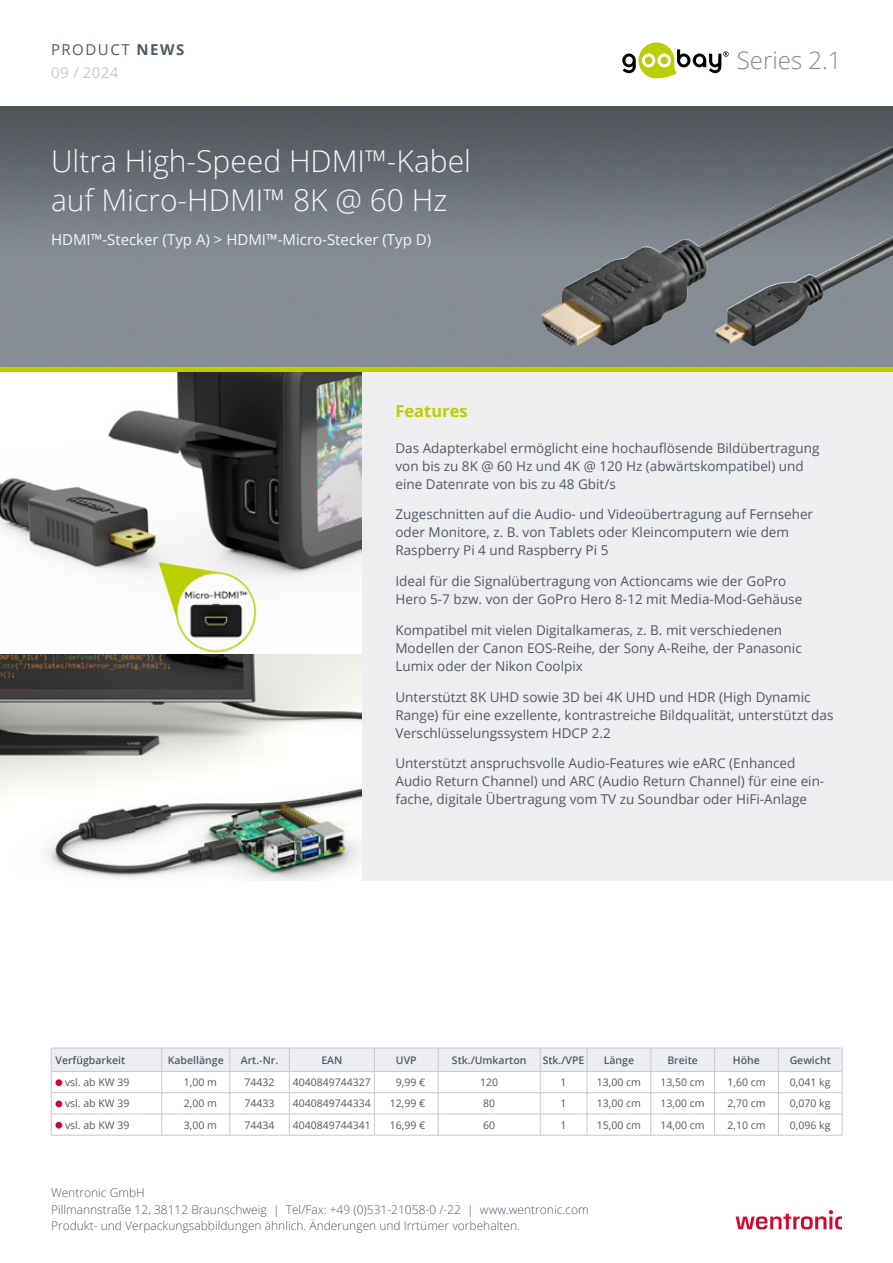
<style>
.page{position:relative;width:893px;height:1263px;background:#fff}
.page>*{position:absolute;margin:0;border:0;box-sizing:border-box;transform-origin:0 0}
.t1{font:300 30px/39px "Open Sans";color:#f6f6f8}
.t2{font:300 24px "Open Sans";color:#868786}
.t3{font:700 16.5px "Open Sans";color:#bbcf00}
.t4{font:15px "Open Sans";color:#f6f6f8}
.t5{font:15px/23px "Open Sans";letter-spacing:.1em;color:#525866}
.t6{font:13.5px/18px "Open Sans";color:#525866}
.t7{font:300 12px/16.5px "Open Sans";color:#525866}
.t8{font:10.5px "Open Sans";color:#525866}
.t9{font:600 10.5px "Open Sans";color:#525866}
.s1{font-weight:700}
.s2{color:#c6c9d1}
</style>
<div class="page">
<img style="left:0;top:106px;width:893px;height:262px">
<div style="left:361px;top:370px;width:532px;height:510px;background:#eeeef1"></div>
<hr style="left:51px;top:1135px;width:111px;height:1px;background:#c6c9d1">
<hr style="left:162px;top:1135px;width:68px;height:1px;background:#c6c9d1">
<hr style="left:230px;top:1135px;width:59px;height:1px;background:#c6c9d1">
<hr style="left:289px;top:1135px;width:85px;height:1px;background:#c6c9d1">
<hr style="left:374px;top:1135px;width:64px;height:1px;background:#c6c9d1">
<hr style="left:438px;top:1135px;width:102px;height:1px;background:#c6c9d1">
<hr style="left:540px;top:1135px;width:47px;height:1px;background:#c6c9d1">
<hr style="left:778px;top:1135px;width:64px;height:1px;background:#c6c9d1">
<hr style="left:587px;top:1135px;width:64px;height:1px;background:#c6c9d1">
<hr style="left:651px;top:1135px;width:64px;height:1px;background:#c6c9d1">
<svg style="left:51px;top:1048px;width:792px;height:87px"></svg>
<hr style="left:715px;top:1135px;width:63px;height:1px;background:#c6c9d1">
<div style="left:55px;top:1079px;width:7px;height:7px;background:#d5072d;border-radius:50%"></div>
<div style="left:55px;top:1100px;width:7px;height:7px;background:#d5072d;border-radius:50%"></div>
<div style="left:55px;top:1122px;width:7px;height:6px;background:#d5072d;border-radius:50%"></div>
<img style="left:541px;top:146px;width:352px;height:201px">
<img style="left:0;top:372px;width:361px;height:508px">
<svg style="left:736px;top:1210px;width:106px;height:19px"></svg>
<hr style="left:0;top:368px;width:893px;height:4px;background:#bbcf00">
<svg style="left:622px;top:43px;width:107px;height:35px"></svg>
<p class="t5" style="left:51px;top:37px;width:135px">PRODUCT <span class="s1">NEWS<br></span><span class="s2">09 / 2024</span></p>
<h2 class="t2" style="left:737px;top:44px;width:106px">Series 2.1</h2>
<h1 class="t1" style="left:51px;top:141px;width:422px">Ultra High-Speed HDMI™-Kabel auf Micro-HDMI™ 8K @ 60 Hz</h1>
<p class="t4" style="left:51px;top:229px;width:382px">HDMI™-Stecker (Typ A) &gt; HDMI™-Micro-Stecker (Typ D)</p>
<p class="t3" style="left:395px;top:399px;width:74px">Features</p>
<p class="t6" style="left:395px;top:438px;width:425px">Das Adapterkabel ermöglicht eine hochauflösende Bildübertragung von bis zu 8K @ 60 Hz und 4K @ 120 Hz (abwärtskompatibel) und eine Datenrate von bis zu 48 Gbit/s</p>
<p class="t6" style="left:395px;top:505px;width:419px">Zugeschnitten auf die Audio- und Videoübertragung auf Fernseher oder Monitore, z. B. von Tablets oder Kleincomputern wie dem<br>Raspberry Pi 4 und Raspberry Pi 5</p>
<p class="t6" style="left:395px;top:572px;width:408px">Ideal für die Signalübertragung von Actioncams wie der GoPro<br>Hero 5-7 bzw. von der GoPro Hero 8-12 mit Media-Mod-Gehäuse</p>
<p class="t6" style="left:395px;top:621px;width:408px">Kompatibel mit vielen Digitalkameras, z. B. mit verschiedenen<br>Modellen der Canon EOS-Reihe, der Sony A-Reihe, der Panasonic<br>Lumix oder der Nikon Coolpix</p>
<p class="t6" style="left:395px;top:687px;width:439px">Unterstützt 8K UHD sowie 3D bei 4K UHD und HDR (High Dynamic<br>Range) für eine exzellente, kontrastreiche Bildqualität, unterstützt das<br>Verschlüsselungssystem HDCP 2.2</p>
<p class="t6" style="left:395px;top:754px;width:430px">Unterstützt anspruchsvolle Audio-Features wie eARC (Enhanced<br>Audio Return Channel) und ARC (Audio Return Channel) für eine ein&shy;fache, digitale Übertragung vom TV zu Soundbar oder HiFi-Anlage</p>
<p class="t9" style="left:55px;top:1053px;width:71px">Verfügbarkeit</p>
<p class="t9" style="left:168px;top:1053px;width:57px">Kabellänge</p>
<p class="t9" style="left:241px;top:1053px;width:39px">Art.-Nr.</p>
<p class="t9" style="left:321px;top:1053px;width:23px">EAN</p>
<p class="t9" style="left:396px;top:1053px;width:22px">UVP</p>
<p class="t9" style="left:452px;top:1053px;width:76px">Stk./Umkarton</p>
<p class="t9" style="left:543px;top:1053px;width:43px">Stk./VPE</p>
<p class="t9" style="left:604px;top:1053px;width:32px">Länge</p>
<p class="t9" style="left:667px;top:1053px;width:32px">Breite</p>
<p class="t9" style="left:733px;top:1053px;width:29px">Höhe</p>
<p class="t9" style="left:790px;top:1053px;width:43px">Gewicht</p>
<p class="t8" style="left:65px;top:1075px;width:66px">vsl. ab KW 39</p>
<p class="t8" style="left:184px;top:1075px;width:35px">1,00 m</p>
<p class="t8" style="left:245px;top:1075px;width:32px">74432</p>
<p class="t8" style="left:293px;top:1075px;width:80px">4040849744327</p>
<p class="t8" style="left:396px;top:1075px;width:31px">9,99 €</p>
<p class="t8" style="left:480px;top:1075px;width:20px">120</p>
<p class="t8" style="left:561px;top:1075px;width:8px">1</p>
<p class="t8" style="left:597px;top:1075px;width:46px">13,00 cm</p>
<p class="t8" style="left:661px;top:1075px;width:46px">13,50 cm</p>
<p class="t8" style="left:727px;top:1075px;width:40px">1,60 cm</p>
<p class="t8" style="left:790px;top:1075px;width:42px">0,041 kg</p>
<p class="t8" style="left:65px;top:1096px;width:66px">vsl. ab KW 39</p>
<p class="t8" style="left:184px;top:1096px;width:35px">2,00 m</p>
<p class="t8" style="left:245px;top:1096px;width:32px">74433</p>
<p class="t8" style="left:293px;top:1096px;width:80px">4040849744334</p>
<p class="t8" style="left:390px;top:1096px;width:37px">12,99 €</p>
<p class="t8" style="left:483px;top:1096px;width:14px">80</p>
<p class="t8" style="left:561px;top:1096px;width:8px">1</p>
<p class="t8" style="left:597px;top:1096px;width:46px">13,00 cm</p>
<p class="t8" style="left:661px;top:1096px;width:46px">13,00 cm</p>
<p class="t8" style="left:727px;top:1096px;width:40px">2,70 cm</p>
<p class="t8" style="left:790px;top:1096px;width:42px">0,070 kg</p>
<p class="t8" style="left:65px;top:1117px;width:66px">vsl. ab KW 39</p>
<p class="t8" style="left:184px;top:1117px;width:35px">3,00 m</p>
<p class="t8" style="left:245px;top:1117px;width:32px">74434</p>
<p class="t8" style="left:293px;top:1117px;width:80px">4040849744341</p>
<p class="t8" style="left:390px;top:1117px;width:37px">16,99 €</p>
<p class="t8" style="left:483px;top:1117px;width:14px">60</p>
<p class="t8" style="left:561px;top:1117px;width:8px">1</p>
<p class="t8" style="left:597px;top:1117px;width:46px">15,00 cm</p>
<p class="t8" style="left:661px;top:1117px;width:46px">14,00 cm</p>
<p class="t8" style="left:727px;top:1117px;width:40px">2,10 cm</p>
<p class="t8" style="left:790px;top:1117px;width:42px">0,096 kg</p>
<p class="t7" style="left:51px;top:1184px;width:539px">Wentronic GmbH<br>Pillmannstraße 12, 38112 Braunschweig | Tel/Fax: +49 (0)531-21058-0 /-22 | www.wentronic.com<br>Produkt- und Verpackungsabbildungen ähnlich. Änderungen und Irrtümer vorbehalten.</p>
</div>
